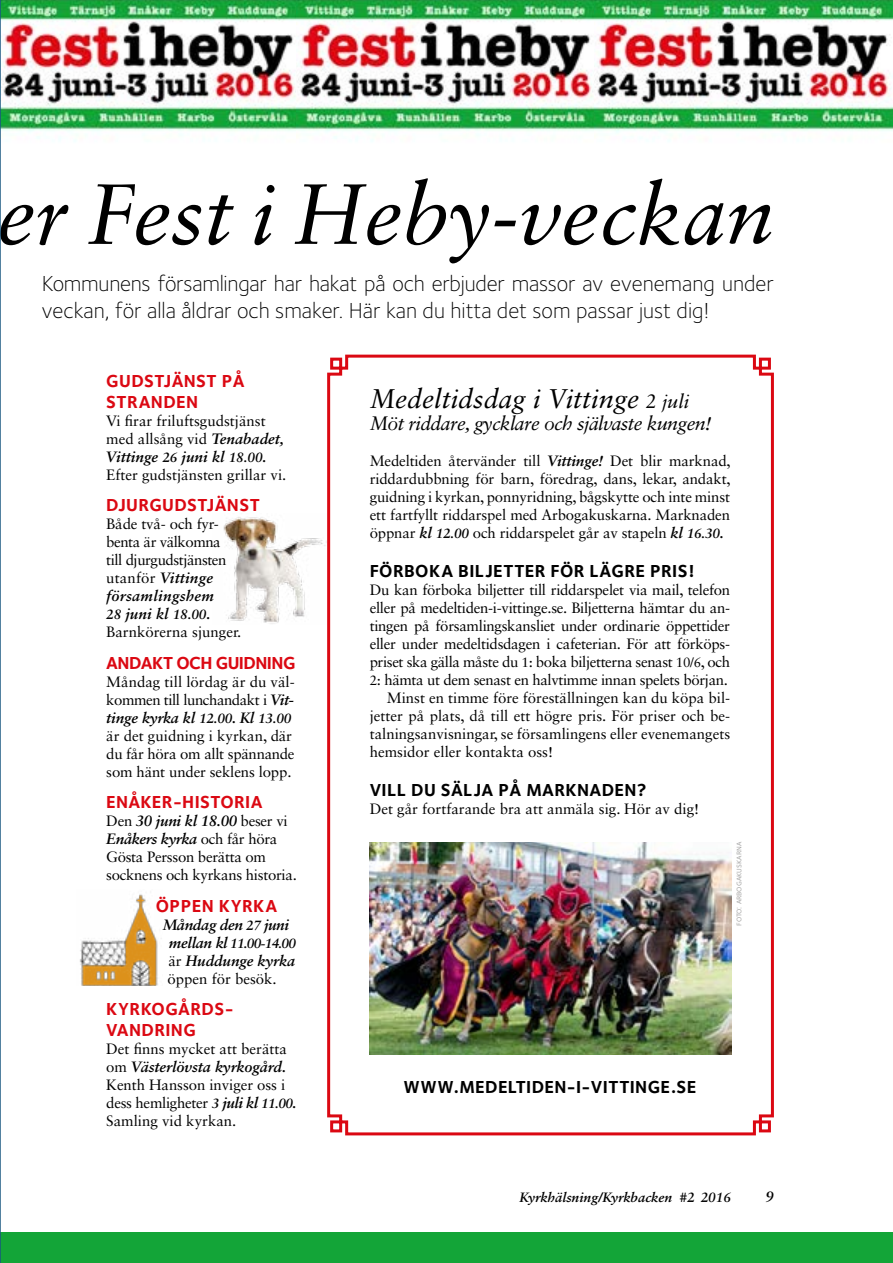
<style>
.page{position:relative;width:893px;height:1263px;background:#fff}
.page>*{position:absolute;margin:0;border:0;box-sizing:border-box;transform-origin:0 0}
.t1{font:italic 85.5px "Sabon LT Std";color:#000}
.t2{font:italic 27px "Sabon LT Std";color:#000}
.t3{font:300 22.5px/27px "Foundry Sterling";letter-spacing:-.005em;color:#000}
.t4{font:italic 19.5px "Sabon LT Std";letter-spacing:-.03em;color:#000}
.t5{font:700 18px "Foundry Sterling";letter-spacing:.02em;color:#000}
.t6{font:700 18px/21px "Foundry Sterling";letter-spacing:.02em;color:#db0812}
.t7{font:700 18px "Foundry Sterling";letter-spacing:-.03em;color:#db0812}
.t8{font:15px/18px "Sabon LT Std";letter-spacing:-.01em;color:#000}
.t9{font:15px/18px "Sabon LT Std";letter-spacing:-.03em;color:#000}
.t10{font:italic 700 15px "Sabon LT Std";letter-spacing:-.025em;color:#000}
.t11{font:italic 700 13.5px "Sabon LT Std";color:#000}
.t12{font:9px "Foundry Sterling Book Expert";color:#9d9d9c}
.s1{font-weight:700;font-style:italic}
.s2{font-weight:700;font-style:italic;font-size:13.5px}
.s3{font-size:15px}
.s4{font-size:13.5px}
.s5{font-size:19.5px}
</style>
<div class="page">
<svg style="left:326px;top:354px;width:448px;height:782px"></svg>
<img style="left:1px;top:0;width:296px;height:141px">
<img style="left:297px;top:0;width:297px;height:141px">
<img style="left:594px;top:0;width:299px;height:141px">
<img style="left:369px;top:842px;width:362px;height:212px">
<img style="left:223px;top:517px;width:103px;height:107px">
<img style="left:80px;top:894px;width:82px;height:91px">
<div style="left:0;top:1233px;width:893px;height:30px;background:#13a538"></div>
<hr style="left:0;top:0;width:1px;height:1263px;background:#fff">
<h1 class="t1" style="left:-3px;top:165px;width:778px">er Fest i Heby-veckan</h1>
<h3 class="t3" style="left:42px;top:270px;width:734px">Kommunens församlingar har hakat på och erbjuder massor av evenemang under veckan, för alla åldrar och smaker. Här kan du hitta det som passar just dig!</h3>
<p class="t6" style="left:106px;top:370px;width:140px">GUDSTJÄNST PÅ<br>STRANDEN</p>
<p class="t8" style="left:106px;top:411px;width:182px">Vi firar friluftsgudstjänst med allsång vid <span class="s1">Tenabadet,<br>Vittinge</span> <span class="s2">26</span> <span class="s1">juni kl</span> <span class="s2">18.00</span><span class="s1">.<br></span>Efter gudstjänsten grillar vi.</p>
<p class="t6" style="left:106px;top:494px;width:155px">DJURGUDSTJÄNST</p>
<p class="t9" style="left:106px;top:515px;width:122px">Både två- och fyr&shy;benta är välkomna till djurgudstjänsten utanför <span class="s1">Vittinge församlingshem</span></p>
<p class="t11" style="left:106px;top:606px;width:106px">28 <span class="s3">juni kl</span> 18.00<span class="s3">.</span></p>
<p class="t8" style="left:106px;top:623px;width:137px">Barnkörerna sjunger.</p>
<p class="t7" style="left:106px;top:652px;width:191px">ANDAKT OCH GUIDNING</p>
<p class="t8" style="left:106px;top:672px;width:190px">Måndag till lördag är du väl&shy;kommen till lunchandakt i <span class="s1">Vit&shy;tinge kyrka kl</span> <span class="s2">12.00</span><span class="s1">. Kl</span> <span class="s2">13.00 </span>är det guidning i kyrkan, där du får höra om allt spännande som hänt under seklens lopp.</p>
<p class="t6" style="left:106px;top:791px;width:158px">ENÅKER-HISTORIA</p>
<p class="t8" style="left:106px;top:812px;width:192px">Den <span class="s1">30 juni kl 18.00</span> beser vi<br><span class="s1">Enåkers kyrka</span> och får höra<br>Gösta Persson berätta om socknens och kyrkans historia.</p>
<p class="t6" style="left:156px;top:895px;width:123px">ÖPPEN KYRKA</p>
<p class="t10" style="left:163px;top:915px;width:128px">Måndag den <span class="s4">27</span> juni</p>
<p class="t11" style="left:169px;top:935px;width:128px"><span class="s3">mellan kl</span> 11.00-14.00</p>
<p class="t8" style="left:167px;top:951px;width:129px">är <span class="s1">Huddunge kyrka </span>öppen för besök.</p>
<p class="t6" style="left:106px;top:998px;width:129px">KYRKOGÅRDS-<br>VANDRING</p>
<p class="t8" style="left:106px;top:1040px;width:192px">Det finns mycket att berätta om <span class="s1">Västerlövsta kyrkogård.<br></span>Kenth Hansson inviger oss i dess hemligheter <span class="s2">3</span> <span class="s1">juli kl</span> <span class="s2">11.00</span><span class="s1">.<br></span>Samling vid kyrkan.</p>
<h2 class="t2" style="left:370px;top:383px;width:321px">Medeltidsdag i Vittinge <span class="s5">2 juli</span></h2>
<h3 class="t4" style="left:370px;top:412px;width:343px">Möt riddare, gycklare och självaste kungen!</h3>
<p class="t8" style="left:370px;top:452px;width:363px;text-align:justify">Medeltiden återvänder till <span class="s1">Vittinge!</span> Det blir marknad, riddardubbning för barn, föredrag, dans, lekar, andakt, guidning i kyrkan, ponnyridning, bågskytte och inte minst ett fartfyllt riddarspel med Arbogakuskarna. Marknaden öppnar <span class="s1">kl</span> <span class="s2">12.00</span> och riddarspelet går av stapeln <span class="s1">kl</span> <span class="s2">16.30</span><span class="s1">.</span></p>
<p class="t5" style="left:370px;top:561px;width:327px">FÖRBOKA BILJETTER FÖR LÄGRE PRIS!</p>
<p class="t8" style="left:370px;top:581px;width:362px">Du kan förboka biljetter till riddarspelet via mail, telefon</p>
<p class="t8" style="left:370px;top:599px;width:362px">eller på medeltiden-i-vittinge.se. Biljetterna hämtar du an-</p>
<p class="t8" style="left:370px;top:617px;width:362px">tingen på församlingskansliet under ordinarie öppettider</p>
<p class="t8" style="left:370px;top:635px;width:361px">eller under medeltidsdagen i cafeterian. För att förköps-</p>
<p class="t8" style="left:370px;top:653px;width:362px">priset ska gälla måste du <span class="s4">1</span>: boka biljetterna senast <span class="s4">10/6</span>, och</p>
<p class="t8" style="left:370px;top:671px;width:360px"><span class="s4">2</span>: hämta ut dem senast en halvtimme innan spelets början.</p>
<p class="t8" style="left:387px;top:689px;width:345px">Minst en timme före föreställningen kan du köpa bil-</p>
<p class="t8" style="left:370px;top:707px;width:362px">jetter på plats, då till ett högre pris. För priser och be-</p>
<p class="t8" style="left:370px;top:725px;width:362px">talningsanvisningar, se församlingens eller evenemangets</p>
<p class="t8" style="left:370px;top:743px;width:185px">hemsidor eller kontakta oss!</p>
<p class="t5" style="left:370px;top:780px;width:278px">VILL DU SÄLJA PÅ MARKNADEN?</p>
<p class="t8" style="left:370px;top:800px;width:331px">Det går fortfarande bra att anmäla sig. Hör av dig!</p>
<p class="t12" style="left:733px;top:926px;width:85px;rotate:-90deg">foto: arbogakuskarna</p>
<p class="t5" style="left:403px;top:1077px;width:294px">WWW.MEDELTIDEN-I-VITTINGE.SE</p>
<p class="t11" style="left:520px;top:1189px;width:213px">Kyrkhälsning/Kyrkbacken #2 2016</p>
<p class="t10" style="left:766px;top:1187px;width:10px">9</p>
</div>
